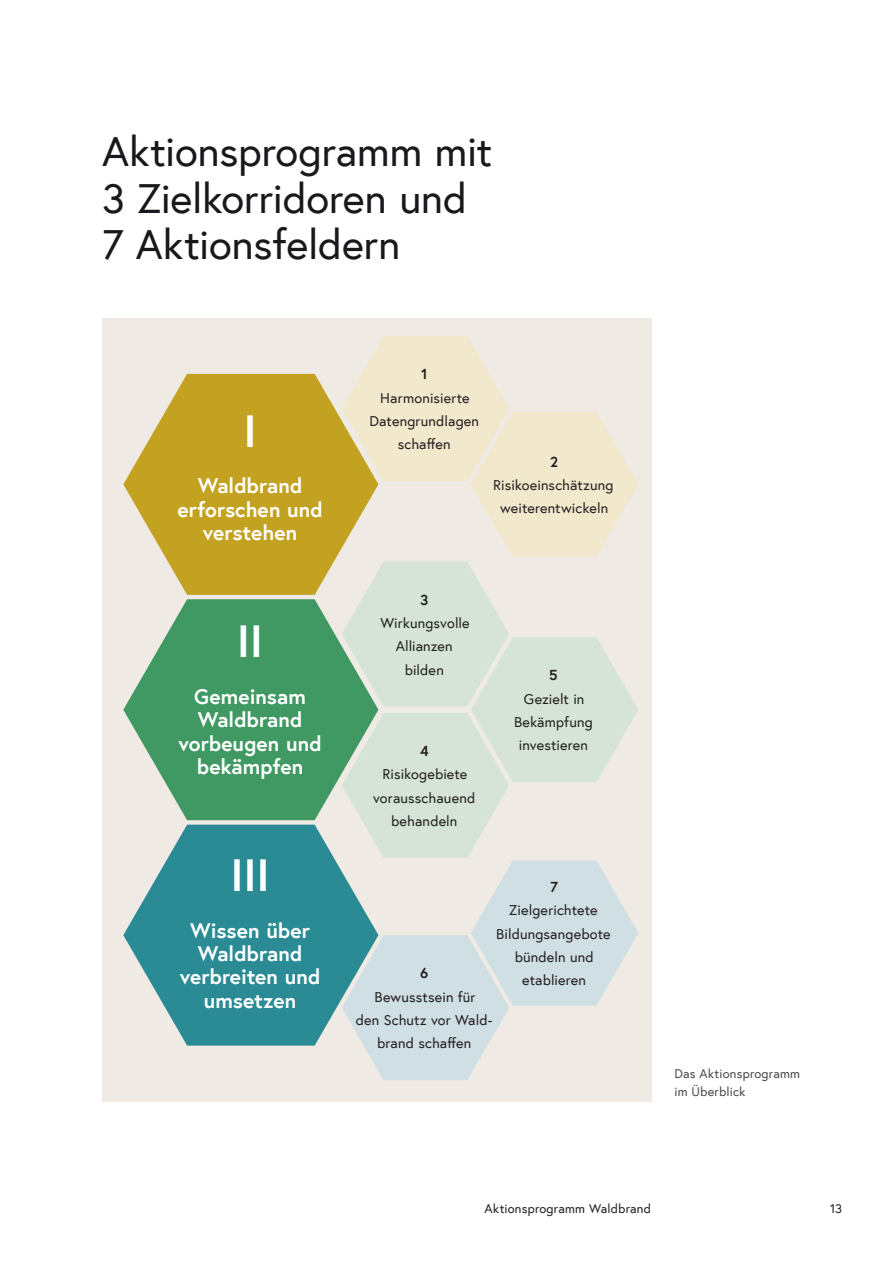
<style>
.page{position:relative;width:893px;height:1263px;background:#fff}
.page>*{position:absolute;margin:0;border:0;box-sizing:border-box;transform-origin:0 0}
.t1{font:700 45px "Europa Austria";color:#fff}
.t2{font:42px/46.8px "Europa Austria";letter-spacing:-.005em;color:#19191d}
.t3{font:700 21px/23.4px "Europa Austria";letter-spacing:.005em;color:#fff;text-align:center}
.t4{font:14.4px/23.4px "Europa Austria";letter-spacing:.01em;color:#231f20;text-align:center}
.t5{font:700 14.4px "Europa Austria";color:#231f20}
.t6{font:12.75px/17.5px "Europa Austria";letter-spacing:.015em;color:#4b484b}
.t7{font:12.75px "Europa Austria";letter-spacing:.015em;color:#231f20}
</style>
<div class="page">
<div style="left:102px;top:318px;width:549px;height:783px;background:#efeae4"></div>
<svg style="left:123px;top:374px;width:219px;height:221px;fill:#c3a121"></svg>
<svg style="left:123px;top:825px;width:219px;height:220px;fill:#2a8b95"></svg>
<svg style="left:123px;top:599px;width:219px;height:221px;fill:#409862"></svg>
<svg style="left:342px;top:336px;width:296px;height:744px"></svg>
<h2 class="t2" style="left:102px;top:127px;width:392px">Aktionsprogramm mit<br>3 Zielkorridoren und<br>7 Aktionsfeldern</h2>
<h1 class="t1" style="left:243px;top:400px;width:15px">I</h1>
<h3 class="t3" style="left:177px;top:474px;width:147px">Waldbrand erforschen und verstehen</h3>
<h1 class="t1" style="left:237px;top:610px;width:28px">II</h1>
<h3 class="t3" style="left:178px;top:684px;width:145px">Gemeinsam<br>Waldbrand vorbeugen und bekämpfen</h3>
<h1 class="t1" style="left:230px;top:844px;width:41px">III</h1>
<h3 class="t3" style="left:180px;top:918px;width:142px">Wissen über<br>Waldbrand verbreiten und umsetzen</h3>
<p class="t5" style="left:421px;top:364px;width:8px">1</p>
<p class="t4" style="left:369px;top:386px;width:111px">Harmonisierte<br>Datengrundlagen schaffen</p>
<p class="t5" style="left:550px;top:452px;width:9px">2</p>
<p class="t4" style="left:493px;top:473px;width:122px">Risikoeinschätzung weiterentwickeln</p>
<p class="t5" style="left:420px;top:590px;width:10px">3</p>
<p class="t4" style="left:380px;top:611px;width:91px">Wirkungsvolle<br>Allianzen bilden</p>
<p class="t5" style="left:420px;top:741px;width:10px">4</p>
<p class="t4" style="left:373px;top:762px;width:104px">Risikogebiete vorausschauend behandeln</p>
<p class="t5" style="left:549px;top:665px;width:10px">5</p>
<p class="t4" style="left:514px;top:687px;width:80px">Gezielt in<br>Bekämpfung investieren</p>
<p class="t5" style="left:550px;top:877px;width:9px">7</p>
<p class="t4" style="left:496px;top:898px;width:116px">Zielgerichtete<br>Bildungsangebote bündeln und etablieren</p>
<p class="t5" style="left:420px;top:963px;width:10px">6</p>
<p class="t4" style="left:356px;top:984px;width:138px">Bewusstsein für<br>den Schutz vor Wald&shy;brand schaffen</p>
<p class="t6" style="left:674px;top:1064px;width:127px">Das Aktionsprogramm im Überblick</p>
<p class="t7" style="left:485px;top:1200px;width:168px">Aktionsprogramm Waldbrand</p>
<p class="t7" style="left:830px;top:1200px;width:13px">13</p>
</div>
